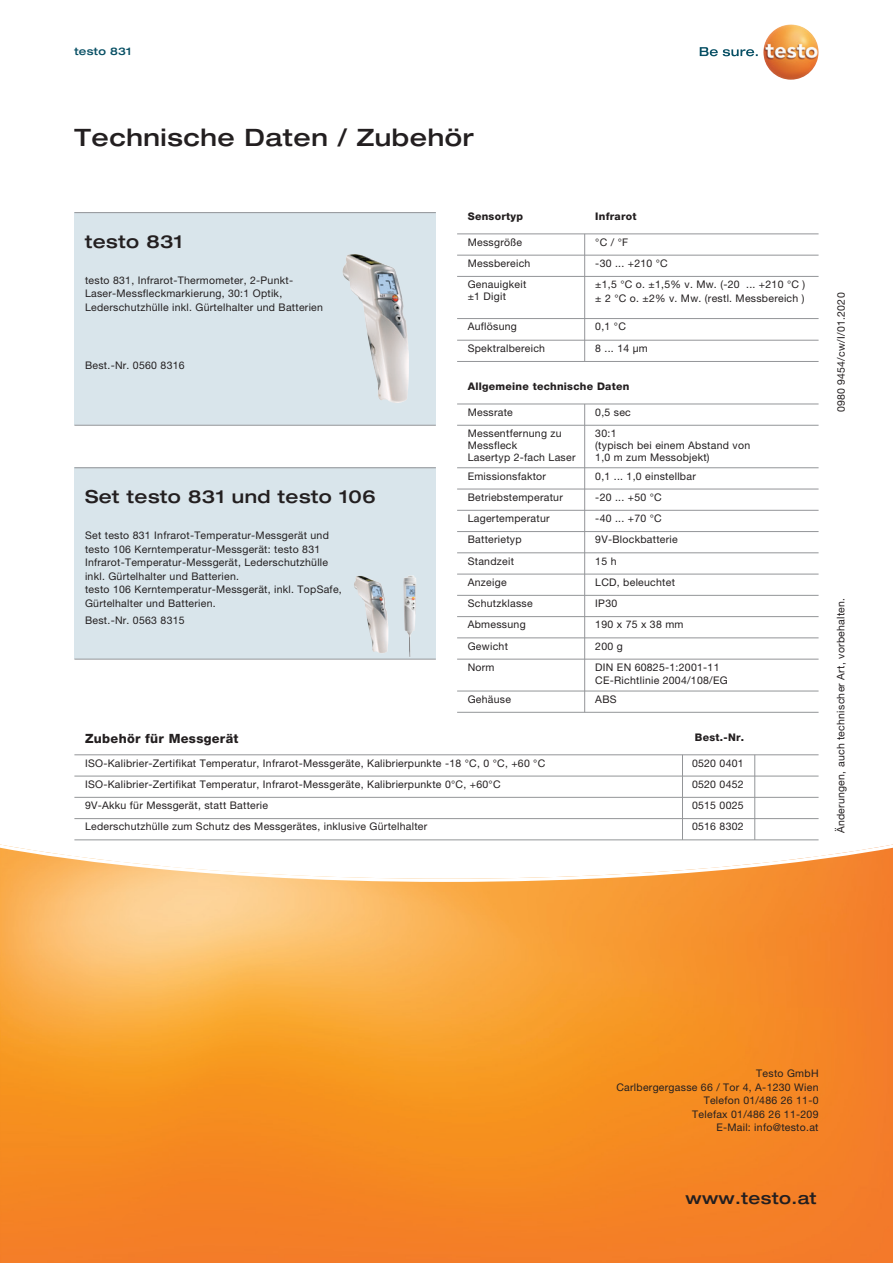
<style>
.page{position:relative;width:893px;height:1263px;background:#fff}
.page>*{position:absolute;margin:0;border:0;box-sizing:border-box;transform-origin:0 0}
.t1{font:500 expanded 24px "Helvetica Neue LTW1 G";letter-spacing:.025em;color:#231f20}
.t2{font:500 expanded 18px "Helvetica Neue LTW1 G";letter-spacing:.025em;color:#231f20}
.t3{font:500 expanded 16.5px "Helvetica Neue LTW1 G";letter-spacing:.025em;color:#231f20}
.t4{font:800 12.75px "Helvetica Neue LTW1 G";letter-spacing:.025em;color:#231f20}
.t5{font:10.5px/13.5px "Helvetica Neue LTW1 G";letter-spacing:.025em;color:#231f20}
.t6{font:800 10.5px "Helvetica Neue LTW1 G";letter-spacing:.025em;color:#231f20}
.t7{font:500 expanded 10.5px "Helvetica Neue LTW1 G";letter-spacing:.025em;color:#074f64}
</style>
<div class="page">
<svg style="left:0;top:840px;width:893px;height:423px;background:#f79e41"></svg>
<div style="left:74px;top:213px;width:362px;height:212px;background:#d9e5eb"></div>
<hr style="left:74px;top:212px;width:362px;height:1px;background:#939598">
<hr style="left:74px;top:425px;width:362px;height:1px;background:#939598">
<img style="left:342px;top:254px;width:67px;height:149px">
<div style="left:74px;top:468px;width:362px;height:191px;background:#d9e5eb"></div>
<img style="left:354px;top:576px;width:34px;height:77px">
<img style="left:403px;top:575px;width:13px;height:82px">
<svg style="left:700px;top:47px;width:58px;height:9px"></svg>
<img style="left:763px;top:24px;width:56px;height:56px;border-radius:28px">
<hr style="left:457px;top:404px;width:362px;height:1px;background:#939598">
<hr style="left:457px;top:425px;width:362px;height:1px;background:#939598">
<hr style="left:457px;top:467px;width:362px;height:1px;background:#939598">
<hr style="left:457px;top:489px;width:362px;height:1px;background:#939598">
<hr style="left:457px;top:510px;width:362px;height:1px;background:#939598">
<hr style="left:457px;top:531px;width:362px;height:1px;background:#939598">
<hr style="left:457px;top:552px;width:362px;height:1px;background:#939598">
<hr style="left:457px;top:574px;width:362px;height:1px;background:#939598">
<hr style="left:457px;top:595px;width:362px;height:1px;background:#939598">
<hr style="left:457px;top:616px;width:362px;height:1px;background:#939598">
<hr style="left:457px;top:637px;width:362px;height:1px;background:#939598">
<hr style="left:457px;top:659px;width:362px;height:1px;background:#939598">
<hr style="left:457px;top:691px;width:362px;height:1px;background:#939598">
<hr style="left:457px;top:712px;width:362px;height:1px;background:#939598">
<hr style="left:74px;top:754px;width:745px;height:1px;background:#939598">
<hr style="left:74px;top:776px;width:745px;height:1px;background:#939598">
<hr style="left:74px;top:797px;width:745px;height:1px;background:#939598">
<hr style="left:74px;top:818px;width:745px;height:1px;background:#939598">
<hr style="left:74px;top:839px;width:745px;height:1px;background:#939598">
<svg style="left:682px;top:755px;width:1px;height:84px"></svg>
<svg style="left:754px;top:755px;width:1px;height:85px"></svg>
<hr style="left:74px;top:467px;width:362px;height:1px;background:#939598">
<hr style="left:74px;top:659px;width:362px;height:1px;background:#939598">
<hr style="left:457px;top:233px;width:362px;height:1px;background:#939598">
<hr style="left:584px;top:234px;width:1px;height:127px;background:#939598">
<hr style="left:584px;top:404px;width:1px;height:308px;background:#939598">
<hr style="left:457px;top:276px;width:362px;height:1px;background:#939598">
<hr style="left:457px;top:255px;width:362px;height:1px;background:#939598">
<hr style="left:457px;top:318px;width:362px;height:1px;background:#939598">
<hr style="left:457px;top:340px;width:362px;height:1px;background:#939598">
<hr style="left:457px;top:361px;width:362px;height:1px;background:#939598">
<p class="t7" style="left:74px;top:44px;width:59px">testo 831</p>
<h1 class="t1" style="left:74px;top:122px;width:401px">Technische Daten / Zubehör</h1>
<h2 class="t2" style="left:85px;top:230px;width:99px">testo 831</h2>
<p class="t5" style="left:85px;top:273px;width:239px">testo 831, Infrarot-Thermometer, 2-Punkt-<br>Laser-Messfleckmarkierung, 30:1 Optik,<br>Lederschutzhülle inkl. Gürtelhalter und Batterien</p>
<p class="t5" style="left:85px;top:358px;width:101px">Best.-Nr. 0560 8316</p>
<h2 class="t2" style="left:85px;top:485px;width:292px">Set testo 831 und testo 106</h2>
<p class="t5" style="left:85px;top:528px;width:258px">Set testo 831 Infrarot-Temperatur-Messgerät und testo 106 Kerntemperatur-Messgerät: testo 831<br>Infrarot-Temperatur-Messgerät, Lederschutzhülle inkl. Gürtelhalter und Batterien.<br>testo 106 Kerntemperatur-Messgerät, inkl. TopSafe, Gürtelhalter und Batterien.</p>
<p class="t5" style="left:85px;top:613px;width:101px">Best.-Nr. 0563 8315</p>
<p class="t6" style="left:468px;top:210px;width:57px">Sensortyp</p>
<p class="t6" style="left:595px;top:210px;width:43px">Infrarot</p>
<p class="t5" style="left:468px;top:256px;width:64px">Messbereich</p>
<p class="t5" style="left:595px;top:235px;width:34px">°C / °F</p>
<p class="t5" style="left:595px;top:278px;width:211px">±1,5 °C o. ±1,5% v. Mw. (-20 ... +210 °C ) ± 2 °C o. ±2% v. Mw. (restl. Messbereich )</p>
<p class="t5" style="left:595px;top:320px;width:32px">0,1 °C</p>
<p class="t5" style="left:468px;top:235px;width:56px">Messgröße</p>
<p class="t5" style="left:468px;top:278px;width:60px;line-height:12px">Genauigkeit ±1 Digit</p>
<p class="t5" style="left:468px;top:320px;width:51px">Auflösung</p>
<p class="t5" style="left:595px;top:256px;width:74px">-30 ... +210 °C</p>
<p class="t5" style="left:468px;top:341px;width:79px">Spektralbereich</p>
<p class="t5" style="left:595px;top:341px;width:54px">8 ... 14 µm</p>
<p class="t6" style="left:468px;top:380px;width:163px">Allgemeine technische Daten</p>
<p class="t5" style="left:468px;top:405px;width:47px">Messrate</p>
<p class="t5" style="left:595px;top:405px;width:37px">0,5 sec</p>
<p class="t5" style="left:468px;top:427px;width:109px;line-height:12px">Messentfernung zu<br>Messfleck<br>Lasertyp 2-fach Laser</p>
<p class="t5" style="left:595px;top:427px;width:156px;line-height:12px">30:1<br>(typisch bei einem Abstand von<br>1,0 m zum Messobjekt)</p>
<p class="t5" style="left:468px;top:469px;width:80px">Emissionsfaktor</p>
<p class="t5" style="left:595px;top:469px;width:102px">0,1 ... 1,0 einstellbar</p>
<p class="t5" style="left:468px;top:490px;width:97px">Betriebstemperatur</p>
<p class="t5" style="left:595px;top:490px;width:68px">-20 ... +50 °C</p>
<p class="t5" style="left:468px;top:511px;width:83px">Lagertemperatur</p>
<p class="t5" style="left:595px;top:511px;width:68px">-40 ... +70 °C</p>
<p class="t5" style="left:468px;top:533px;width:55px">Batterietyp</p>
<p class="t5" style="left:595px;top:533px;width:84px">9V-Blockbatterie</p>
<p class="t5" style="left:468px;top:554px;width:48px">Standzeit</p>
<p class="t5" style="left:595px;top:554px;width:23px">15 h</p>
<p class="t5" style="left:468px;top:575px;width:40px">Anzeige</p>
<p class="t5" style="left:595px;top:575px;width:81px">LCD, beleuchtet</p>
<p class="t5" style="left:468px;top:596px;width:66px">Schutzklasse</p>
<p class="t5" style="left:595px;top:596px;width:23px">IP30</p>
<p class="t5" style="left:468px;top:618px;width:59px">Abmessung</p>
<p class="t5" style="left:595px;top:618px;width:90px">190 x 75 x 38 mm</p>
<p class="t5" style="left:468px;top:635px;width:42px;line-height:21.3px">Gewicht<br>Norm</p>
<p class="t5" style="left:468px;top:692px;width:45px">Gehäuse</p>
<p class="t5" style="left:595px;top:635px;width:126px;line-height:21.3px">200 g<br>DIN EN 60825-1:2001-11</p>
<p class="t5" style="left:595px;top:671px;width:134px;line-height:18.5px">CE-Richtlinie 2004/108/EG<br>ABS</p>
<p class="t4" style="left:85px;top:730px;width:155px">Zubehör für Messgerät</p>
<p class="t6" style="left:695px;top:731px;width:51px">Best.-Nr.</p>
<p class="t5" style="left:85px;top:756px;width:462px">ISO-Kalibrier-Zertifikat Temperatur, Infrarot-Messgeräte, Kalibrierpunkte -18 °C, 0 °C, +60 °C</p>
<p class="t5" style="left:692px;top:752px;width:53px;line-height:21.3px;text-align:justify">0520 0401<br>0520 0452<br>0515 0025<br>0516 8302</p>
<p class="t5" style="left:85px;top:773px;width:417px;line-height:21.3px">ISO-Kalibrier-Zertifikat Temperatur, Infrarot-Messgeräte, Kalibrierpunkte 0°C, +60°C<br>9V-Akku für Messgerät, statt Batterie<br>Lederschutzhülle zum Schutz des Messgerätes, inklusive Gürtelhalter</p>
<p class="t5" style="left:834px;top:412px;width:121px;rotate:-90deg">0980 9454/cw/I/01.2020</p>
<p class="t5" style="left:834px;top:833px;width:237px;rotate:-90deg">Änderungen, auch technischer Art, vorbehalten.</p>
<p class="t5" style="left:616px;top:1066px;width:204px;text-align:right">Testo GmbH<br>Carlbergergasse 66 / Tor 4, A-1230 Wien<br>Telefon 01/486 26 11-0<br>Telefax 01/486 26 11-209<br>E-Mail: info@testo.at</p>
<h3 class="t3" style="left:685px;top:1187px;width:133px">www.testo.at</h3>
</div>
